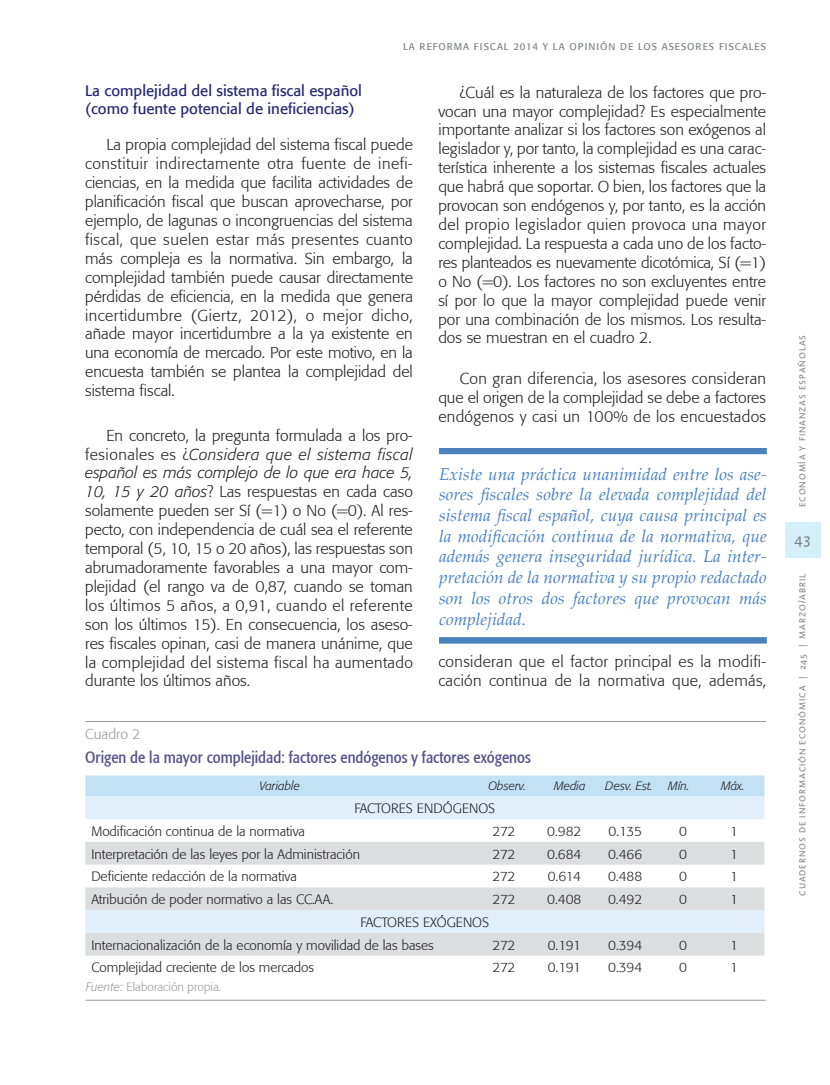
<style>
.page{position:relative;width:830px;height:1085px;background:#fff}
.page>*{position:absolute;margin:0;border:0;box-sizing:border-box;transform-origin:0 0}
._011-Texto_azul_2_fi{font:italic 17.25px/20.7px "Palatino Linotype";color:#4a81bf;text-align:justify}
._013-Cuadro-Grafico{font:condensed 16.5px "Formata";color:#524f8a}
._006_-_Texto_General{font:300 15.75px/18.9px "Formata";color:#231f20;text-align:justify}
._006_-_Texto_General-2{font:300 15.75px/18.9px "Formata";letter-spacing:.02em;color:#231f20}
._009-Sub-epigrafe_1{font:15px/18px "Formata";color:#272873}
.t1{font:15px "Linotype Aroma";color:#808285}
._012-Tabla-Cuadro-Gr{font:300 14.25px "Formata";color:#9b9a99}
._016-Tabla-Cuadro__t{font:300 13.5px "Formata";color:#231f20}
._015-Tabla__Encabeza{font:italic 300 12px "Formata";color:#231f20}
._017-Tabla-Cuadro-Gr{font:300 12px "Formata";color:#9b9a99}
._016-Tabla-Cuadro__t-2{font:italic 300 12px "Formata";color:#231f20}
.t2{font:9.75px "Formata";letter-spacing:.1em;color:#808285}
.t3{font:9px "Linotype Aroma";letter-spacing:.1em;color:#808285}
.s1{font-style:italic}
</style>
<div class="page">
<div style="left:784px;top:522px;width:36px;height:36px;background:#d5eff8"></div>
<div style="left:85px;top:775px;width:679px;height:21px;background:#c3e1f5"></div>
<div style="left:85px;top:796px;width:679px;height:23px;background:#e0eff9"></div>
<svg style="left:85px;top:842px;width:679px;height:113px;fill:#dcdddf"></svg>
<hr style="left:85px;top:721px;width:680px;height:1px;background:#9b9a99">
<hr style="left:86px;top:999px;width:679px;height:1px;background:#9b9a99">
<div style="left:439px;top:448px;width:327px;height:6px;background:#4a81bf"></div>
<div style="left:439px;top:637px;width:327px;height:6px;background:#4a81bf"></div>
<p class="t2" style="left:403px;top:40px;width:364px">LA REFORMA FISCAL 2014 Y LA OPINIÓN DE LOS ASESORES FISCALES</p>
<p class="_009-Sub-epigrafe_1" style="left:85px;top:82px;width:278px">La complejidad del sistema fiscal español (como fuente potencial de ineficiencias)</p>
<p class="_006_-_Texto_General" style="left:85px;top:135px;width:329px;text-indent:21px">La propia complejidad del sistema fiscal puede constituir indirectamente otra fuente de inefi&shy;ciencias, en la medida que facilita actividades de planificación fiscal que buscan aprovecharse, por ejemplo, de lagunas o incongruencias del sistema fiscal, que suelen estar más presentes cuanto más compleja es la normativa. Sin embargo, la complejidad también puede causar directamente pérdidas de eficiencia, en la medida que genera incertidumbre (Giertz, 2012), o mejor dicho, añade mayor incertidumbre a la ya existente en una economía de mercado. Por este motivo, en la encuesta también se plantea la complejidad del sistema fiscal.</p>
<p class="_006_-_Texto_General" style="left:85px;top:425px;width:329px;text-indent:21px">En concreto, la pregunta formulada a los pro&shy;fesionales es ¿<span class="s1">Considera que el sistema fiscal español es más complejo de lo que era hace 5, 10, 15 y 20 años</span>? Las respuestas en cada caso solamente pueden ser Sí (=1) o No (=0). Al res&shy;pecto, con independencia de cuál sea el referente temporal (5, 10, 15 o 20 años), las respuestas son abrumadoramente favorables a una mayor com&shy;plejidad (el rango va de 0,87, cuando se toman los últimos 5 años, a 0,91, cuando el referente son los últimos 15). En consecuencia, los aseso&shy;res fiscales opinan, casi de manera unánime, que la complejidad del sistema fiscal ha aumentado durante los últimos años.</p>
<p class="_006_-_Texto_General" style="left:438px;top:83px;width:329px;text-indent:21px">¿Cuál es la naturaleza de los factores que pro&shy;vocan una mayor complejidad? Es especialmente importante analizar si los factores son exógenos al legislador y, por tanto, la complejidad es una carac&shy;terística inherente a los sistemas fiscales actuales que habrá que soportar. O bien, los factores que la provocan son endógenos y, por tanto, es la acción del propio legislador quien provoca una mayor complejidad. La respuesta a cada uno de los facto&shy;res planteados es nuevamente dicotómica, Sí (=1) o No (=0). Los factores no son excluyentes entre sí por lo que la mayor complejidad puede venir por una combinación de los mismos. Los resulta&shy;dos se muestran en el cuadro 2.</p>
<p class="_006_-_Texto_General" style="left:438px;top:369px;width:329px;text-indent:21px">Con gran diferencia, los asesores consideran que el origen de la complejidad se debe a factores endógenos y casi un 100% de los encuestados</p>
<p class="_011-Texto_azul_2_fi" style="left:439px;top:462px;width:329px">Existe una práctica unanimidad entre los ase&shy;sores fiscales sobre la elevada complejidad del sistema fiscal español, cuya causa principal es la modificación continua de la normativa, que además genera inseguridad jurídica. La inter&shy;pretación de la normativa y su propio redactado son los otros dos factores que provocan más complejidad.</p>
<p class="_006_-_Texto_General-2" style="left:438px;top:652px;width:329px">consideran que el factor principal es la modifi&shy;cación continua de la normativa que, además,</p>
<p class="_012-Tabla-Cuadro-Gr" style="left:85px;top:725px;width:57px">Cuadro 2</p>
<p class="_013-Cuadro-Grafico" style="left:85px;top:747px;width:447px">Origen de la mayor complejidad: factores endógenos y factores exógenos</p>
<p class="_016-Tabla-Cuadro__t-2" style="left:259px;top:779px;width:42px">Variable</p>
<p class="_015-Tabla__Encabeza" style="left:488px;top:779px;width:39px">Observ.</p>
<p class="_015-Tabla__Encabeza" style="left:554px;top:779px;width:33px">Media</p>
<p class="_015-Tabla__Encabeza" style="left:605px;top:779px;width:49px">Desv. Est.</p>
<p class="_015-Tabla__Encabeza" style="left:668px;top:779px;width:23px">Mín.</p>
<p class="_015-Tabla__Encabeza" style="left:720px;top:779px;width:25px">Máx.</p>
<p class="_016-Tabla-Cuadro__t" style="left:354px;top:800px;width:142px">FACTORES ENDÓGENOS</p>
<p class="_016-Tabla-Cuadro__t" style="left:91px;top:823px;width:215px">Modificación continua de la normativa</p>
<p class="_016-Tabla-Cuadro__t" style="left:492px;top:823px;width:24px">272</p>
<p class="_016-Tabla-Cuadro__t" style="left:547px;top:823px;width:36px">0.982</p>
<p class="_016-Tabla-Cuadro__t" style="left:608px;top:823px;width:35px">0.135</p>
<p class="_016-Tabla-Cuadro__t" style="left:678px;top:823px;width:9px">0</p>
<p class="_016-Tabla-Cuadro__t" style="left:730px;top:823px;width:9px">1</p>
<p class="_016-Tabla-Cuadro__t" style="left:91px;top:845px;width:270px">Interpretación de las leyes por la Administración</p>
<p class="_016-Tabla-Cuadro__t" style="left:492px;top:845px;width:24px">272</p>
<p class="_016-Tabla-Cuadro__t" style="left:547px;top:845px;width:36px">0.684</p>
<p class="_016-Tabla-Cuadro__t" style="left:607px;top:845px;width:36px">0.466</p>
<p class="_016-Tabla-Cuadro__t" style="left:678px;top:845px;width:9px">0</p>
<p class="_016-Tabla-Cuadro__t" style="left:730px;top:845px;width:9px">1</p>
<p class="_016-Tabla-Cuadro__t" style="left:91px;top:868px;width:207px">Deficiente redacción de la normativa</p>
<p class="_016-Tabla-Cuadro__t" style="left:492px;top:868px;width:24px">272</p>
<p class="_016-Tabla-Cuadro__t" style="left:547px;top:868px;width:35px">0.614</p>
<p class="_016-Tabla-Cuadro__t" style="left:607px;top:868px;width:36px">0.488</p>
<p class="_016-Tabla-Cuadro__t" style="left:678px;top:868px;width:9px">0</p>
<p class="_016-Tabla-Cuadro__t" style="left:730px;top:868px;width:9px">1</p>
<p class="_016-Tabla-Cuadro__t" style="left:91px;top:891px;width:243px">Atribución de poder normativo a las CC.AA.</p>
<p class="_016-Tabla-Cuadro__t" style="left:492px;top:891px;width:24px">272</p>
<p class="_016-Tabla-Cuadro__t" style="left:547px;top:891px;width:36px">0.408</p>
<p class="_016-Tabla-Cuadro__t" style="left:607px;top:891px;width:36px">0.492</p>
<p class="_016-Tabla-Cuadro__t" style="left:678px;top:891px;width:9px">0</p>
<p class="_016-Tabla-Cuadro__t" style="left:730px;top:891px;width:9px">1</p>
<p class="_016-Tabla-Cuadro__t" style="left:360px;top:914px;width:130px">FACTORES EXÓGENOS</p>
<p class="_016-Tabla-Cuadro__t" style="left:91px;top:936px;width:344px">Internacionalización de la economía y movilidad de las bases</p>
<p class="_016-Tabla-Cuadro__t" style="left:492px;top:936px;width:24px">272</p>
<p class="_016-Tabla-Cuadro__t" style="left:547px;top:936px;width:35px">0.191</p>
<p class="_016-Tabla-Cuadro__t" style="left:608px;top:936px;width:36px">0.394</p>
<p class="_016-Tabla-Cuadro__t" style="left:678px;top:936px;width:9px">0</p>
<p class="_016-Tabla-Cuadro__t" style="left:730px;top:936px;width:9px">1</p>
<p class="_016-Tabla-Cuadro__t" style="left:91px;top:959px;width:224px">Complejidad creciente de los mercados</p>
<p class="_016-Tabla-Cuadro__t" style="left:492px;top:959px;width:24px">272</p>
<p class="_016-Tabla-Cuadro__t" style="left:547px;top:959px;width:35px">0.191</p>
<p class="_016-Tabla-Cuadro__t" style="left:608px;top:959px;width:36px">0.394</p>
<p class="_016-Tabla-Cuadro__t" style="left:678px;top:959px;width:9px">0</p>
<p class="_016-Tabla-Cuadro__t" style="left:730px;top:959px;width:9px">1</p>
<p class="_017-Tabla-Cuadro-Gr" style="left:86px;top:979px;width:137px"><span class="s1">Fuente:</span> Elaboración propia.</p>
<p class="t3" style="left:796px;top:507px;width:174px;rotate:-90deg">ECONOMÍA Y FINANZAS ESPAÑOLAS</p>
<p class="t1" style="left:794px;top:529px;width:18px">43</p>
<p class="t3" style="left:796px;top:895px;width:323px;rotate:-90deg">CUADERNOS DE INFORMACIÓN ECONÓMICA | 245 | MARZO/ABRIL</p>
</div>
